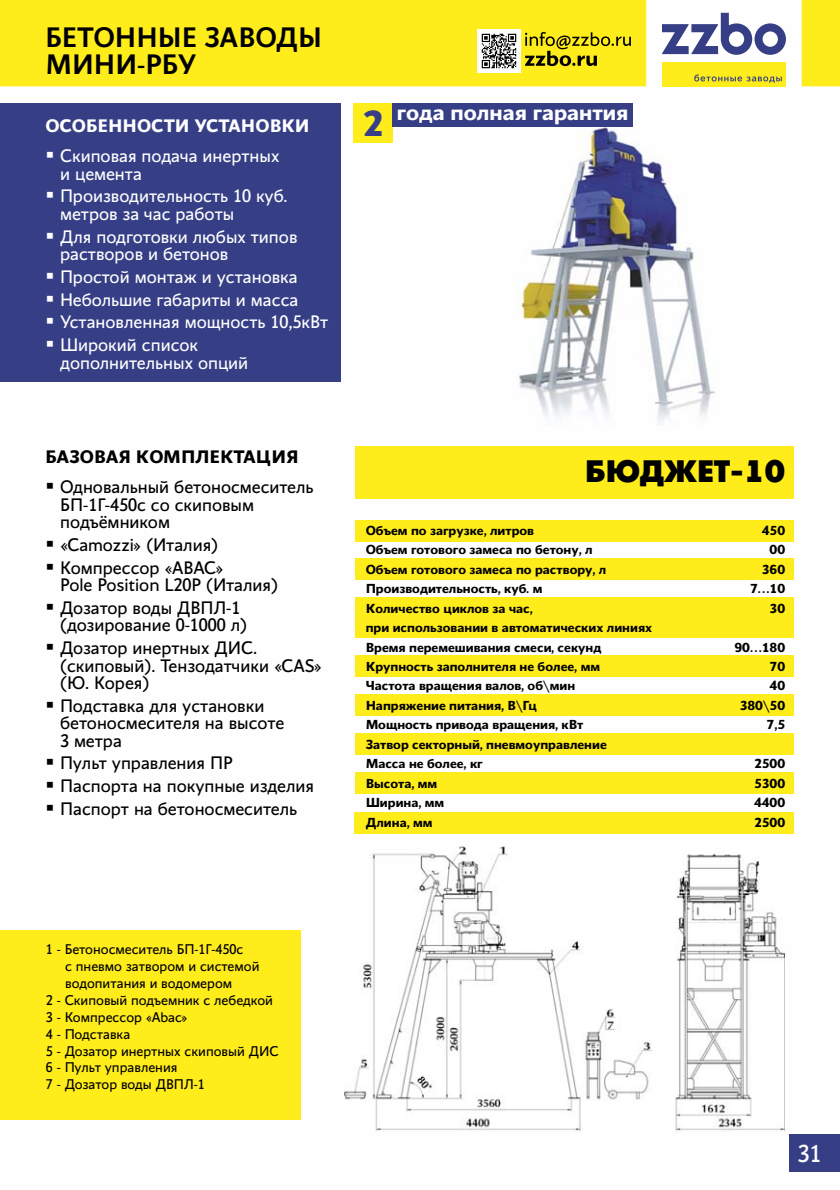
<style>
.page{position:relative;width:840px;height:1190px;background:#fff}
.page>*{position:absolute;margin:0;border:0;box-sizing:border-box;transform-origin:0 0}
.t1{font:900 28.8px "A Futurica";color:#000}
.t2{font:500 28px/26px "Conqueror Sans";color:#000}
.t3{font:24.4px "Conqueror Sans";color:#fefefe}
.t4{font:700 22px "Conqueror Sans";color:#fefefe}
.t5{font:18px/17.4px "Conqueror Sans";color:#000}
.t6{font:18px/17.4px "Conqueror Sans";color:#fefefe}
.t7{font:700 18px "Conqueror Sans";color:#fefefe}
.t8{font:700 18px "Conqueror Sans";color:#000}
.t9{font:14px "Conqueror Sans";color:#000}
.t10{font:700 13px/19.4px "Conqueror Sans";color:#000;text-align:right}
.s1{font-size:36px;color:#363f86}
</style>
<div class="page">
<img style="left:517px;top:127px;width:199px;height:299px">
<div style="left:790px;top:1134px;width:50px;height:38px;background:#363f86"></div>
<svg style="left:0;top:0;width:840px;height:86px;background:#feed2f"></svg>
<svg style="left:662px;top:13px;width:124px;height:42px"></svg>
<div style="left:662px;top:62px;width:124px;height:24px;background:#ffec1b"></div>
<svg style="left:694px;top:74px;width:88px;height:9px"></svg>
<svg style="left:525px;top:32px;width:106px;height:34px;background:#c1b314"></svg>
<img style="left:478px;top:29px;width:43px;height:1px">
<div style="left:355px;top:446px;width:439px;height:52px;background:#ffec1b"></div>
<div style="left:0;top:103px;width:341px;height:279px;background:#363f86"></div>
<div style="left:355px;top:520px;width:439px;height:21px;background:#ffec1b"></div>
<div style="left:355px;top:558px;width:439px;height:22px;background:#ffec1b"></div>
<div style="left:0;top:930px;width:301px;height:190px;background:#ffec1b"></div>
<div style="left:355px;top:597px;width:439px;height:41px;background:#ffec1b"></div>
<div style="left:355px;top:656px;width:439px;height:21px;background:#ffec1b"></div>
<div style="left:355px;top:695px;width:439px;height:21px;background:#ffec1b"></div>
<div style="left:355px;top:734px;width:439px;height:21px;background:#ffec1b"></div>
<div style="left:355px;top:773px;width:439px;height:21px;background:#ffec1b"></div>
<div style="left:354px;top:812px;width:439px;height:22px;background:#ffec1b"></div>
<img style="left:345px;top:845px;width:439px;height:286px">
<img style="left:478px;top:30px;width:43px;height:43px">
<div style="left:353px;top:103px;width:40px;height:40px;background:#ffec1b"></div>
<div style="left:393px;top:103px;width:240px;height:24px;background:#363f86"></div>
<h2 class="t2" style="left:45px;top:27px;width:278px">БЕТОННЫЕ ЗАВОДЫ<br>МИНИ-РБУ</h2>
<h3 class="t7" style="left:45px;top:115px;width:266px">ОСОБЕННОСТИ УСТАНОВКИ</h3>
<h3 class="t6" style="left:60px;top:147px;width:221px">Скиповая подача инертных и цемента</h3>
<h3 class="t6" style="left:60px;top:187px;width:229px">Производительность 10 куб. метров за час работы</h3>
<h3 class="t6" style="left:60px;top:228px;width:239px">Для подготовки любых типов растворов и бетонов</h3>
<h3 class="t6" style="left:60px;top:265px;width:270px;line-height:22.8px">Простой монтаж и установка<br>Небольшие габариты и масса<br>Установленная мощность 10,5кВт<br>Широкий список</h3>
<h3 class="t6" style="left:60px;top:354px;width:190px">дополнительных опций</h3>
<h3 class="t8" style="left:45px;top:446px;width:255px">БАЗОВАЯ КОМПЛЕКТАЦИЯ</h3>
<h3 class="t5" style="left:60px;top:479px;width:255px">Одновальный бетоносмеситель<br>БП-1Г-450с со скиповым подъёмником</h3>
<h3 class="t5" style="left:60px;top:533px;width:165px;line-height:22.8px">«Camozzi» (Италия)<br>Компрессор «ABAC»</h3>
<h3 class="t5" style="left:60px;top:574px;width:219px;line-height:22.8px">Pole Position L20P (Италия)<br>Дозатор воды ДВПЛ-1</h3>
<h3 class="t5" style="left:60px;top:614px;width:198px;line-height:22.8px">(дозирование 0-1000 л)<br>Дозатор инертных ДИС.</h3>
<h3 class="t5" style="left:60px;top:657px;width:263px">(скиповый). Тензодатчики «CAS» (Ю. Корея)</h3>
<h3 class="t5" style="left:60px;top:697px;width:226px">Подставка для установки бетоносмесителя на высоте<br>3 метра</h3>
<h3 class="t5" style="left:60px;top:752px;width:255px;line-height:22.8px">Пульт управления ПР<br>Паспорта на покупные изделия<br>Паспорт на бетоносмеситель</h3>
<h3 class="t4" style="left:362px;top:99px;width:268px"><span class="s1">2</span> года полная гарантия</h3>
<h1 class="t1" style="left:585px;top:458px;width:202px">БЮДЖЕТ-10</h1>
<p class="t10" style="left:366px;top:521px;width:288px;text-align:left">Объем по загрузке, литров<br>Объем готового замеса по бетону, л<br>Объем готового замеса по раствору, л<br>Производительность, куб. м<br>Количество циклов за час,<br>при использовании в автоматических линиях<br>Время перемешивания смеси, секунд<br>Крупность заполнителя не более, мм<br>Частота вращения валов, об\мин<br>Напряжение питания, В\Гц<br>Мощность привода вращения, кВт<br>Затвор секторный, пневмоуправление<br>Масса не более, кг<br>Высота, мм<br>Ширина, мм<br>Длина, мм</p>
<p class="t10" style="left:750px;top:521px;width:37px">450<br>00<br>360<br>7...10<br>30</p>
<p class="t10" style="left:734px;top:637px;width:52px">90...180<br>70<br>40<br>380\50<br>7,5</p>
<p class="t10" style="left:754px;top:754px;width:33px;text-align:justify">2500<br>5300<br>4400<br>2500</p>
<p class="t9" style="left:46px;top:941px;width:199px">1 - Бетоносмеситель БП-1Г-450с</p>
<p class="t9" style="left:65px;top:958px;width:196px">с пневмо затвором и системой</p>
<p class="t9" style="left:65px;top:975px;width:169px">водопитания и водомером</p>
<p class="t9" style="left:46px;top:992px;width:229px">2 - Скиповый подъемник с лебедкой</p>
<p class="t9" style="left:46px;top:1009px;width:143px">3 - Компрессор «Abac»</p>
<p class="t9" style="left:46px;top:1026px;width:86px">4 - Подставка</p>
<p class="t9" style="left:46px;top:1043px;width:234px">5 - Дозатор инертных скиповый ДИС</p>
<p class="t9" style="left:46px;top:1059px;width:133px">6 - Пульт управления</p>
<p class="t9" style="left:46px;top:1076px;width:161px">7 - Дозатор воды ДВПЛ-1</p>
<h3 class="t3" style="left:797px;top:1140px;width:26px">31</h3>
</div>
